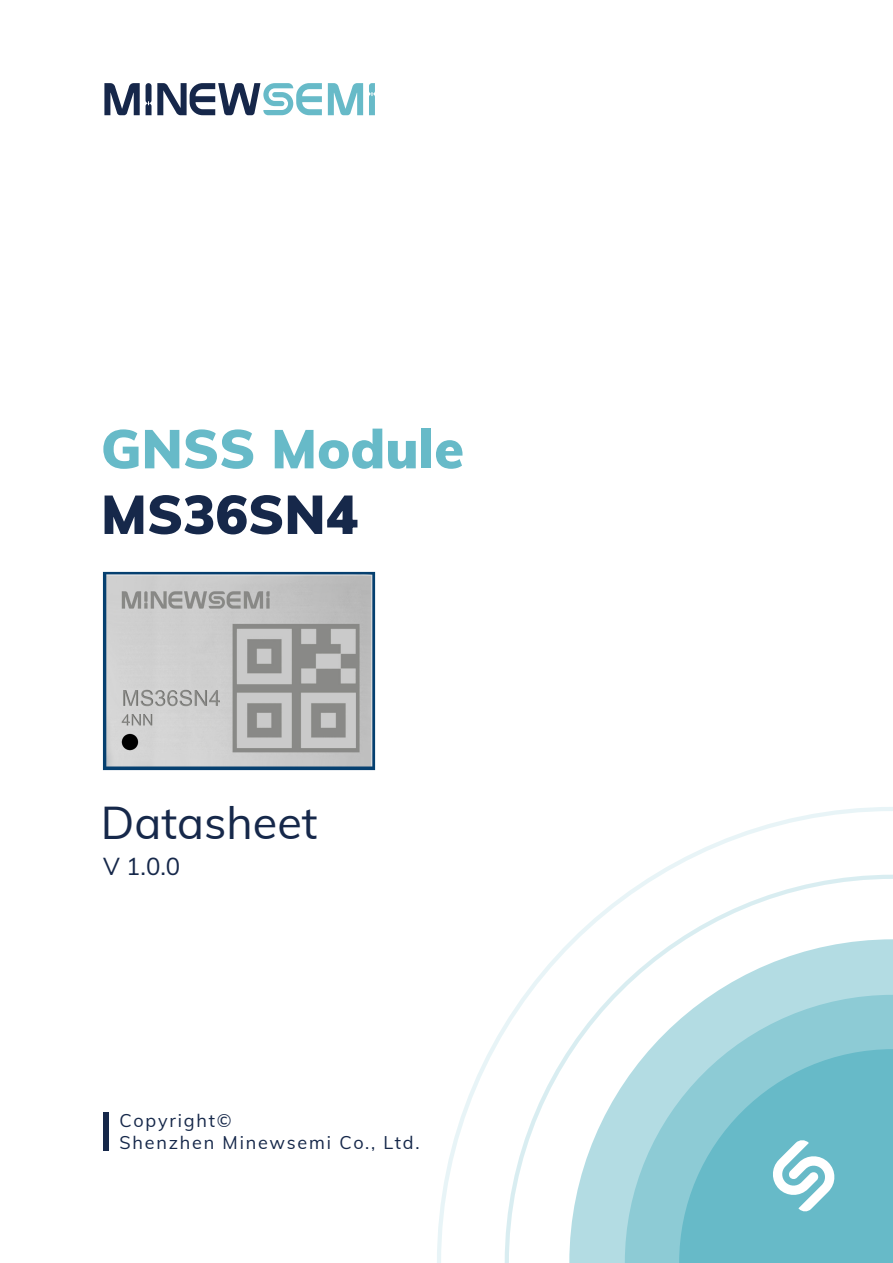
<style>
.page{position:relative;width:893px;height:1263px;background:#fff}
.page>*{position:absolute;margin:0;border:0;box-sizing:border-box;transform-origin:0 0}
.t1{font:900 54px "Muli";color:#67bac8}
.t2{font:900 54px "Muli";color:#16284a}
.t3{font:45px "Muli";color:#16284a}
.t4{font:24px "Muli";color:#16284a}
.t5{font:18px/21.6px "Muli";letter-spacing:.1em;color:#16284a}
</style>
<div class="page">
<svg style="left:104px;top:83px;width:36px;height:32px"></svg>
<svg style="left:328px;top:83px;width:35px;height:32px"></svg>
<svg style="left:146px;top:83px;width:176px;height:32px"></svg>
<svg style="left:369px;top:83px;width:6px;height:32px"></svg>
<div style="left:103px;top:1112px;width:6px;height:39px;background:#16284a"></div>
<svg style="left:437px;top:807px;width:456px;height:456px"></svg>
<svg style="left:726px;top:1096px;width:167px;height:167px;background:#71becb"></svg>
<img style="left:102px;top:571px;width:274px;height:200px">
<h1 class="t1" style="left:101px;top:410px;width:365px">GNSS Module</h1>
<h1 class="t2" style="left:101px;top:475px;width:259px">MS36SN4</h1>
<h2 class="t3" style="left:101px;top:790px;width:218px">Datasheet</h2>
<h3 class="t4" style="left:103px;top:849px;width:79px">V 1.0.0</h3>
<p class="t5" style="left:119px;top:1109px;width:302px">Copyright©<br>Shenzhen Minewsemi Co., Ltd.</p>
</div>
